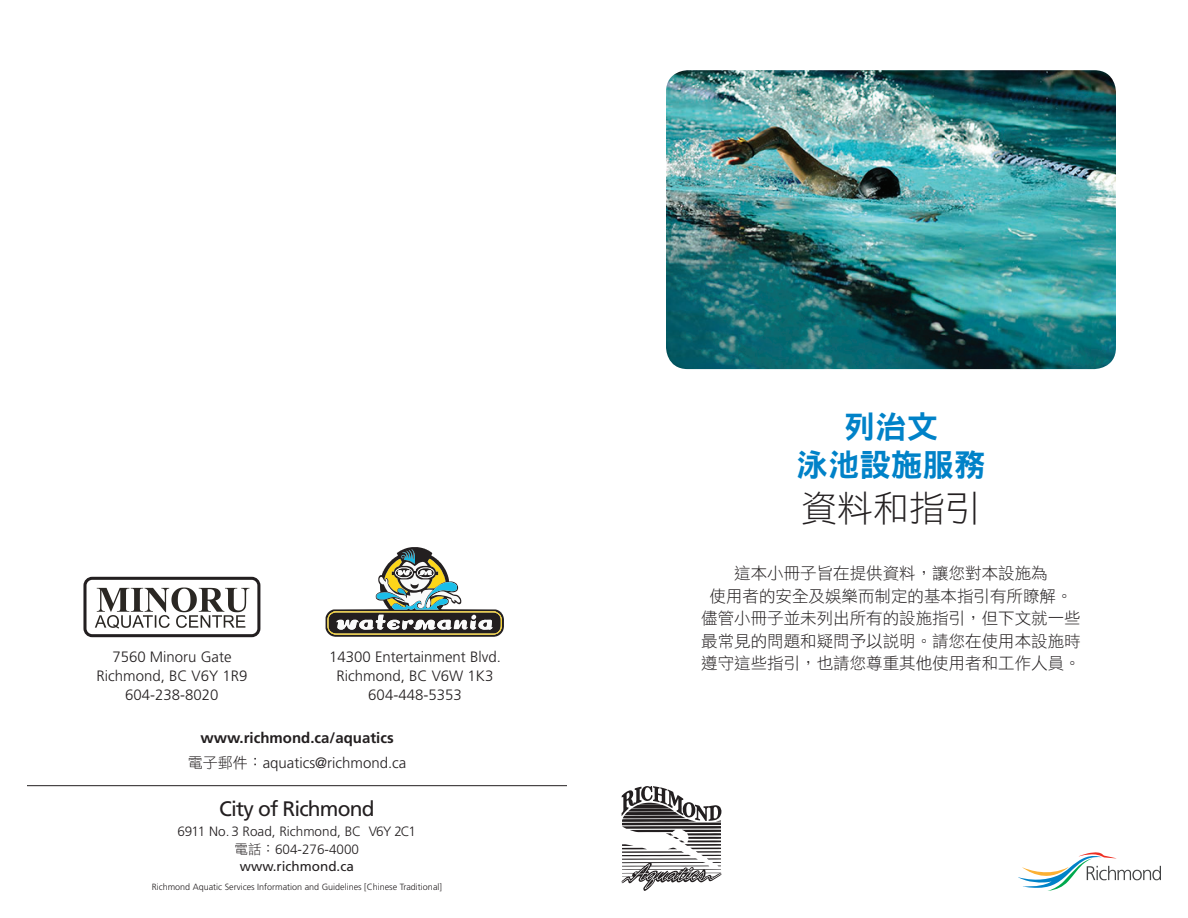
<style>
.page{position:relative;width:1188px;height:918px;background:#fff}
.page>*{position:absolute;margin:0;border:0;box-sizing:border-box;transform-origin:0 0}
.t1{font:36px "DF Hei Std W3";color:#231f20}
.t2{font:31.5px/37.5px "DF Hei Std W9";color:#0082c8;text-align:center}
.t3{font:21px "Frutiger LT Std";letter-spacing:-.04em;color:#231f20}
.t4{font:16.5px/22.5px "DF Hei Std W3";color:#231f20;text-align:center}
.t5{font:300 15px/18.8px "Frutiger LT Std";color:#231f20;text-align:center}
.t6{font:700 15px/24.8px "Frutiger LT Std";color:#231f20;text-align:center}
.t7{font:300 13.5px/17.2px "Frutiger LT Std";color:#231f20;text-align:center}
.t8{font:300 9px "Frutiger LT Std";color:#231f20}
.s1{font-family:"DF Hei Std W3";font-weight:400}
.s2{font-weight:300}
.s3{font-weight:400}
</style>
<div class="page">
<svg style="left:621px;top:786px;width:101px;height:105px"></svg>
<svg style="left:1018px;top:852px;width:143px;height:39px"></svg>
<hr style="left:27px;top:785px;width:540px;height:1px;background:#231f20">
<svg style="left:326px;top:547px;width:178px;height:90px"></svg>
<div style="left:83px;top:577px;width:177px;height:60px;border:3px solid #231f20;border-radius:7px"></div>
<svg style="left:95px;top:588px;width:154px;height:41px"></svg>
<img style="left:666px;top:70px;width:450px;height:299px">
<h2 class="t2" style="left:796px;top:408px;width:190px">列治文<br>泳池設施服務</h2>
<h1 class="t1" style="left:801px;top:488px;width:181px">資料和指引</h1>
<p class="t4" style="left:701px;top:562px;width:381px">這本小冊子旨在提供資料，讓您對本設施為<br>使用者的安全及娛樂而制定的基本指引有所瞭解。儘管小冊子並未列出所有的設施指引，但下文就一些最常見的問題和疑問予以說明。請您在使用本設施時</p>
<p class="t5" style="left:329px;top:648px;width:173px">14300 Entertainment Blvd.<br>Richmond, BC V6W 1K3<br>604-448-5353</p>
<p class="t6" style="left:188px;top:726px;width:220px">www.richmond.ca/aquatics<br><span class="s1">電子郵件：</span><span class="s2">aquatics@richmond.ca</span></p>
<p class="t5" style="left:112px;top:648px;width:121px">7560 Minoru Gate</p>
<p class="t4" style="left:701px;top:652px;width:381px">遵守這些指引，也請您尊重其他使用者和工作人員。</p>
<p class="t5" style="left:97px;top:666px;width:152px">Richmond, BC V6Y 1R9<br>604-238-8020</p>
<p class="t3" style="left:219px;top:796px;width:157px">City of Richmond</p>
<p class="t7" style="left:178px;top:823px;width:240px">6911 No. 3 Road, Richmond, BC V6Y 2C1<span class="s1">電話：</span>604-276-4000 <span class="s3">www.richmond.ca</span></p>
<p class="t8" style="left:152px;top:881px;width:292px">Richmond Aquatic Services Information and Guidelines [Chinese Traditional]</p>
</div>
